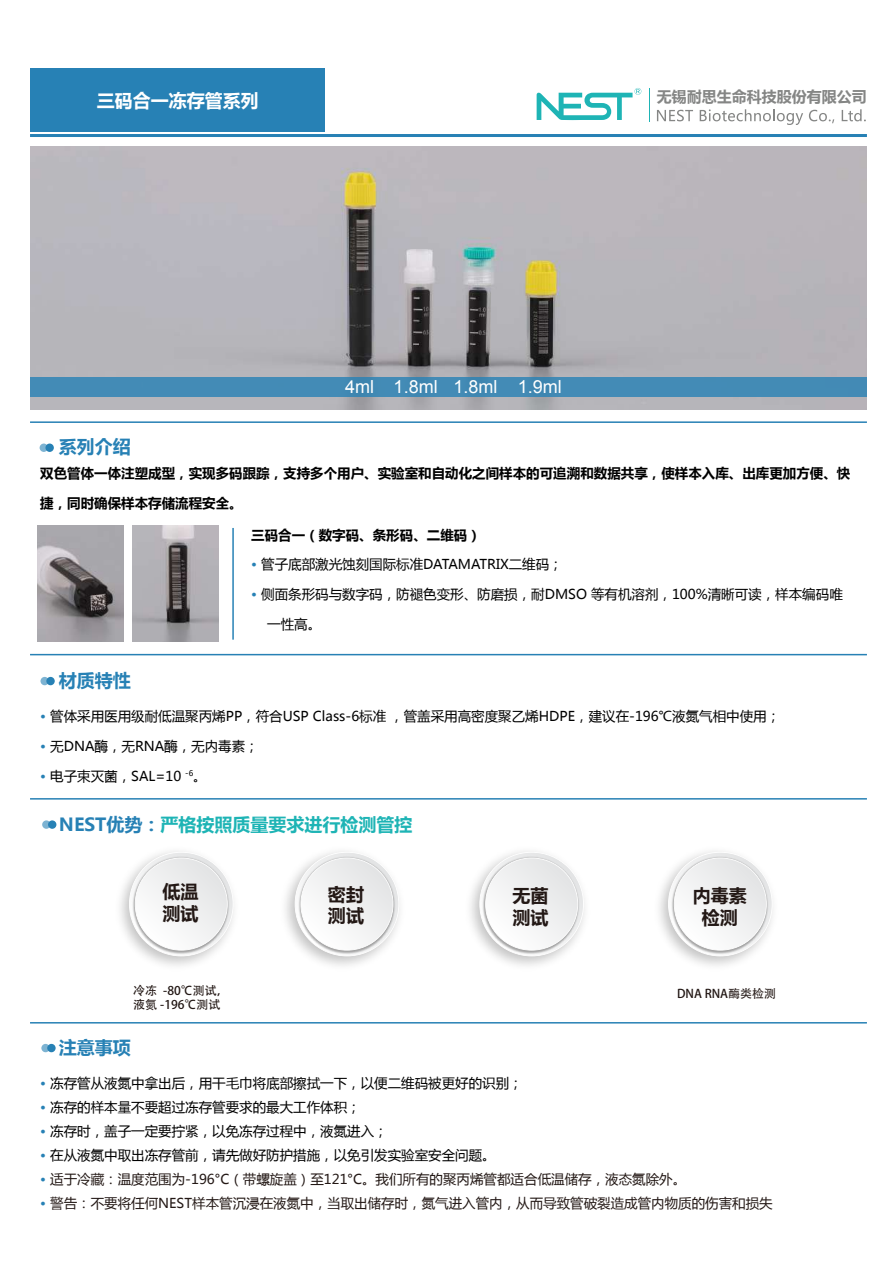
<style>
.page{position:relative;width:893px;height:1263px;background:#fff}
.page>*{position:absolute;margin:0;border:0;box-sizing:border-box;transform-origin:0 0}
.t1{font:700 18px "Microsoft Ya Hei";color:#1eb4b5}
.t2{font:18px "Arial";color:#fff}
.t3{font:700 18px/21.6px "Microsoft Ya Hei";color:#231815}
.t4{font:700 18px "Microsoft Ya Hei";color:#2781b5}
.t5{font:700 18px "Microsoft Ya Hei";color:#fff}
.t6{font:700 15px "Microsoft Ya Hei";color:#858685}
.t7{font:13.5px/24px "Microsoft Ya Hei";color:#000}
.t8{font:700 13.5px "Microsoft Ya Hei";color:#000}
.t9{font:12px/14.4px "Microsoft Ya Hei Light G Bpc EUC H";color:#221714}
.s1{font-weight:700;color:#2781b5}
.s2{color:#2781b5}
.s3{color:#231815}
</style>
<div class="page">
<img style="left:30px;top:146px;width:837px;height:264px">
<svg style="left:129px;top:852px;width:105px;height:104px"></svg>
<img style="left:285px;top:851px;width:115px;height:115px">
<svg style="left:295px;top:852px;width:104px;height:104px"></svg>
<svg style="left:479px;top:852px;width:105px;height:104px"></svg>
<svg style="left:668px;top:852px;width:105px;height:104px"></svg>
<svg style="left:537px;top:88px;width:104px;height:32px"></svg>
<hr style="left:649px;top:88px;width:1px;height:34px;background:#1eb4b5">
<svg style="left:657px;top:110px;width:36px;height:11px"></svg>
<svg style="left:700px;top:109px;width:103px;height:16px"></svg>
<svg style="left:809px;top:110px;width:25px;height:13px"></svg>
<svg style="left:842px;top:109px;width:24px;height:12px"></svg>
<hr style="left:30px;top:134px;width:837px;height:3px;background:#2781b5">
<div style="left:31px;top:68px;width:294px;height:63px;background:#2781b5"></div>
<hr style="left:232px;top:528px;width:2px;height:112px;background:#2781b5">
<hr style="left:30px;top:421px;width:837px;height:2px;background:#2781b5">
<hr style="left:30px;top:654px;width:837px;height:1px;background:#2781b5">
<hr style="left:30px;top:798px;width:837px;height:1px;background:#2781b5">
<hr style="left:30px;top:1022px;width:837px;height:1px;background:#2781b5">
<img style="left:132px;top:526px;width:86px;height:115px">
<img style="left:38px;top:526px;width:86px;height:115px">
<div style="left:40px;top:443px;width:8px;height:9px;background:#7db3d2;border-radius:50%"></div>
<div style="left:45px;top:443px;width:9px;height:9px;background:#2781b5;border-radius:50%"></div>
<svg style="left:40px;top:677px;width:9px;height:8px"></svg>
<div style="left:46px;top:677px;width:9px;height:8px;background:#2781b5;border-radius:50%"></div>
<div style="left:42px;top:820px;width:9px;height:9px;background:#7db3d2;border-radius:50%"></div>
<div style="left:48px;top:820px;width:8px;height:9px;background:#2781b5;border-radius:50%"></div>
<svg style="left:41px;top:1044px;width:9px;height:8px"></svg>
<div style="left:47px;top:1044px;width:9px;height:8px;background:#2781b5;border-radius:50%"></div>
<div style="left:30px;top:377px;width:837px;height:20px;background:#438bb6"></div>
<h1 class="t5" style="left:97px;top:88px;width:163px">三码合一冻存管系列</h1>
<p class="t6" style="left:657px;top:86px;width:212px">无锡耐思生命科技股份有限公司</p>
<h1 class="t4" style="left:59px;top:433px;width:73px">系列介绍</h1>
<h1 class="t2" style="left:345px;top:375px;width:218px">4ml 1.8ml 1.8ml 1.9ml</h1>
<p class="t8" style="left:40px;top:464px;width:811px">双色管体一体注塑成型，实现多码跟踪，支持多个用户、实验室和自动化之间样本的可追溯和数据共享，使样本入库、出库更加方便、快</p>
<p class="t8" style="left:40px;top:494px;width:204px">捷，同时确保样本存储流程安全。</p>
<h1 class="t4" style="left:59px;top:668px;width:73px">材质特性</h1>
<p class="t8" style="left:251px;top:525px;width:231px">三码合一（数字码、条形码、二维码）</p>
<p class="t7" style="left:251px;top:552px;width:313px"><span class="s1">·</span> 管子底部激光蚀刻国际标准DATAMATRIX二维码；</p>
<p class="t7" style="left:251px;top:582px;width:593px"><span class="s1">·</span> 侧面条形码与数字码，防褪色变形、防磨损，耐DMSO 等有机溶剂，100%清晰可读，样本编码唯</p>
<p class="t7" style="left:267px;top:612px;width:55px">一性高。</p>
<p class="t7" style="left:40px;top:703px;width:741px"><span class="s1">·</span> 管体采用医用级耐低温聚丙烯PP，符合USP Class-6标准 ，管盖采用高密度聚乙烯HDPE，建议在-196℃液氮气相中使用；</p>
<p class="t7" style="left:40px;top:733px;width:220px"><span class="s1">·</span> 无DNA酶，无RNA酶，无内毒素；</p>
<p class="t7" style="left:40px;top:763px;width:168px"><span class="s1">·</span> 电子束灭菌，SAL=10 <sup>-6</sup>。</p>
<h1 class="t1" style="left:59px;top:812px;width:355px"><span class="s2">NEST优势：</span>严格按照质量要求进行检测管控</h1>
<h1 class="t3" style="left:162px;top:880px;width:38px">低温测试</h1>
<h1 class="t3" style="left:328px;top:883px;width:37px">密封测试</h1>
<h1 class="t3" style="left:512px;top:884px;width:37px">无菌测试</h1>
<h1 class="t3" style="left:693px;top:884px;width:55px;text-align:center">内毒素检测</h1>
<p class="t9" style="left:133px;top:983px;width:97px">冷冻 -80℃测试，液氮 -196℃测试</p>
<p class="t9" style="left:677px;top:987px;width:101px">DNA RNA酶类检测</p>
<h1 class="t4" style="left:59px;top:1035px;width:73px">注意事项</h1>
<p class="t7" style="left:40px;top:1071px;width:734px"><span class="s1">·</span> 冻存管从液氮中拿出后，用干毛巾将底部擦拭一下，以便二维码被更好的识别；<br><span class="s1">·</span> 冻存的样本量不要超过冻存管要求的最大工作体积；<br><span class="s1">·</span> 冻存时，盖子一定要拧紧，以免冻存过程中，液氮进入；<br><span class="s1">·</span> 在从液氮中取出冻存管前，请先做好防护措施，以免引发实验室安全问题。<br><span class="s1">·</span> <span class="s3">适于冷藏：温度范围为-196°C（带螺旋盖）至121°C。我们所有的聚丙烯管都适合低温储存，液态氮除外。<br></span><span class="s1">·</span> <span class="s3">警告：不要将任何NEST样本管沉浸在液氮中，当取出储存时，氮气进入管内，从而导致管破裂造成管内物质的伤害和损失</span></p>
</div>
